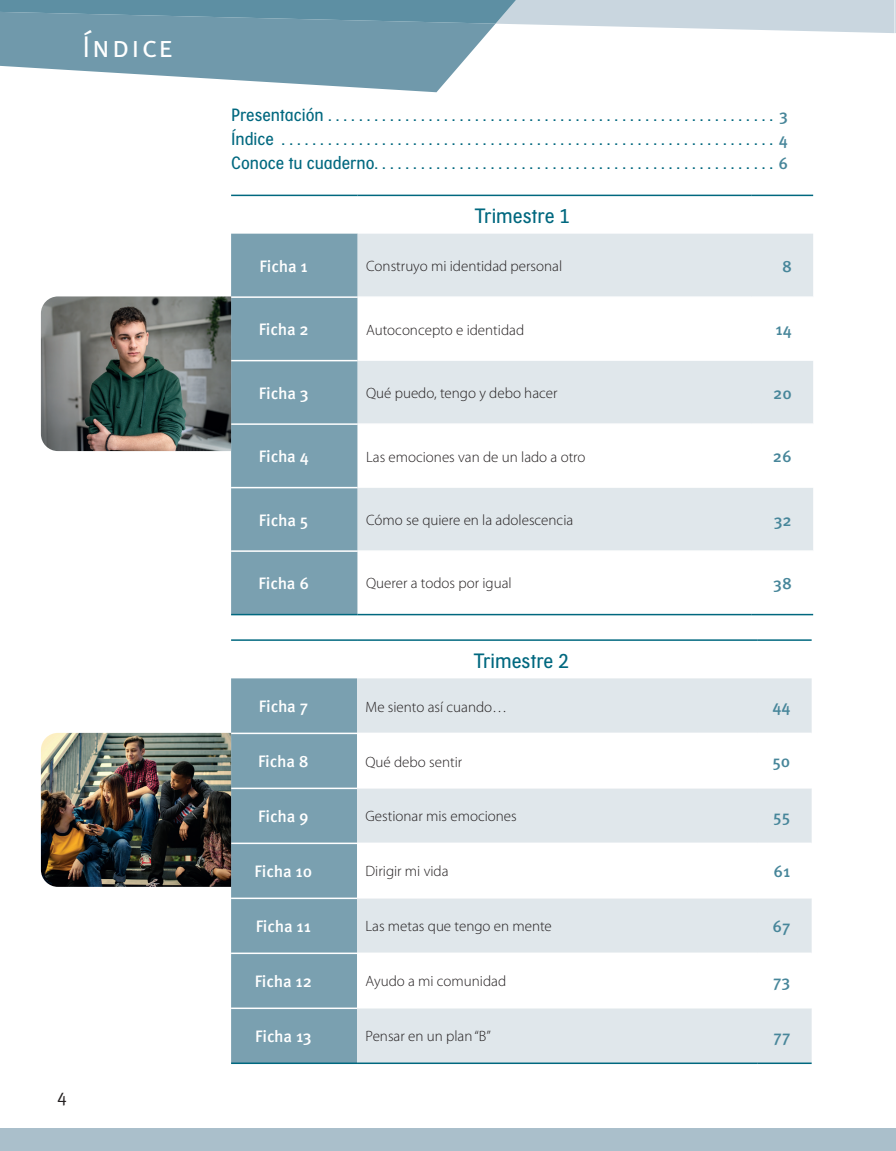
<style>
.page{position:relative;width:896px;height:1151px;background:#fff}
.page>*{position:absolute;margin:0;border:0;box-sizing:border-box;transform-origin:0 0}
.t1{font:30px "Meta Pro";letter-spacing:.045em;color:#fff}
.t2{font:21px "Skilt Gothic";letter-spacing:-.005em;color:#00687f}
.t3{font:18px/24px "Skilt Gothic";color:#00687f;text-align:justify}
.t4{font:18px "Meta Pro";color:#231f20}
.t5{font:500 16.5px "Meta Pro";color:#fff}
.t6{font:500 16.5px "Meta Pro";color:#47869a}
.t7{font:300 15px "Myriad Pro";color:#231f20}
.s1{font-family:"Meta Pro";font-weight:500;font-size:16.5px;color:#47869a}
</style>
<div class="page">
<div style="left:0;top:1128px;width:894px;height:23px;background:#aabfcb"></div>
<svg style="left:0;top:34px;width:487px;height:58px;fill:#7099ab"></svg>
<div style="left:231px;top:234px;width:126px;height:380px;background:#7aa0b0"></div>
<div style="left:357px;top:234px;width:456px;height:62px;background:#e0e7eb"></div>
<svg style="left:357px;top:298px;width:456px;height:316px"></svg>
<hr style="left:231px;top:296px;width:126px;height:2px;background:#fff">
<hr style="left:231px;top:360px;width:126px;height:1px;background:#fff">
<hr style="left:231px;top:423px;width:126px;height:2px;background:#fff">
<hr style="left:357px;top:423px;width:394px;height:2px;background:#fff">
<hr style="left:751px;top:423px;width:62px;height:2px;background:#fff">
<hr style="left:231px;top:487px;width:126px;height:1px;background:#fff">
<hr style="left:231px;top:195px;width:126px;height:1px;background:#00687f">
<hr style="left:357px;top:195px;width:394px;height:1px;background:#00687f">
<hr style="left:751px;top:195px;width:62px;height:1px;background:#00687f">
<hr style="left:231px;top:614px;width:126px;height:1px;background:#00687f">
<hr style="left:231px;top:550px;width:126px;height:2px;background:#fff">
<hr style="left:357px;top:550px;width:394px;height:2px;background:#fff">
<hr style="left:751px;top:550px;width:62px;height:2px;background:#fff">
<hr style="left:357px;top:614px;width:394px;height:1px;background:#00687f">
<hr style="left:751px;top:614px;width:62px;height:1px;background:#00687f">
<div style="left:231px;top:678px;width:126px;height:384px;background:#7aa0b0"></div>
<div style="left:357px;top:678px;width:454px;height:384px;background:#e0e7eb"></div>
<svg style="left:357px;top:734px;width:454px;height:274px"></svg>
<hr style="left:231px;top:639px;width:126px;height:2px;background:#00687f">
<hr style="left:357px;top:639px;width:400px;height:2px;background:#00687f">
<hr style="left:757px;top:639px;width:54px;height:2px;background:#00687f">
<hr style="left:231px;top:732px;width:126px;height:2px;background:#fff">
<hr style="left:357px;top:732px;width:400px;height:2px;background:#fff">
<hr style="left:757px;top:732px;width:54px;height:2px;background:#fff">
<hr style="left:231px;top:787px;width:126px;height:2px;background:#fff">
<hr style="left:231px;top:842px;width:126px;height:2px;background:#fff">
<hr style="left:357px;top:842px;width:400px;height:2px;background:#fff">
<hr style="left:757px;top:842px;width:54px;height:2px;background:#fff">
<hr style="left:231px;top:897px;width:126px;height:2px;background:#fff">
<hr style="left:231px;top:952px;width:126px;height:2px;background:#fff">
<hr style="left:231px;top:1007px;width:126px;height:2px;background:#fff">
<hr style="left:357px;top:952px;width:400px;height:2px;background:#fff">
<hr style="left:757px;top:952px;width:54px;height:2px;background:#fff">
<hr style="left:231px;top:1062px;width:126px;height:2px;background:#00687f">
<hr style="left:357px;top:1062px;width:400px;height:2px;background:#00687f">
<hr style="left:757px;top:1062px;width:54px;height:2px;background:#00687f">
<img style="left:41px;top:296px;width:190px;height:155px">
<img style="left:41px;top:733px;width:190px;height:154px">
<svg style="left:0;top:0;width:896px;height:34px;background:#95b4c1"></svg>
<svg style="left:894px;top:1128px;width:2px;height:23px"></svg>
<h1 class="t1" style="left:82px;top:27px;width:92px">ÍNDicE</h1>
<p class="t4" style="left:57px;top:1084px;width:11px">4</p>
<p class="t3" style="left:231px;top:103px;width:558px">Presentación . . . . . . . . . . . . . . . . . . . . . . . . . . . . . . . . . . . . . . . . . . . . . . . . . . . . . . . . . . <span class="s1">3<br></span>Índice . . . . . . . . . . . . . . . . . . . . . . . . . . . . . . . . . . . . . . . . . . . . . . . . . . . . . . . . . . . . . . . . <span class="s1">4<br></span>Conoce tu cuaderno. . . . . . . . . . . . . . . . . . . . . . . . . . . . . . . . . . . . . . . . . . . . . . . . . . . . <span class="s1">6</span></p>
<h2 class="t2" style="left:475px;top:203px;width:96px">Trimestre 1</h2>
<p class="t5" style="left:259px;top:255px;width:50px">Ficha 1</p>
<p class="t7" style="left:366px;top:258px;width:197px">Construyo mi identidad personal</p>
<p class="t6" style="left:782px;top:255px;width:11px">8</p>
<p class="t5" style="left:258px;top:319px;width:52px">Ficha 2</p>
<p class="t7" style="left:366px;top:321px;width:159px">Autoconcepto e identidad</p>
<p class="t6" style="left:775px;top:319px;width:18px">14</p>
<p class="t5" style="left:259px;top:382px;width:51px">Ficha 3</p>
<p class="t7" style="left:366px;top:385px;width:193px">Qué puedo, tengo y debo hacer</p>
<p class="t6" style="left:773px;top:382px;width:20px">20</p>
<p class="t5" style="left:259px;top:446px;width:51px">Ficha 4</p>
<p class="t7" style="left:366px;top:448px;width:221px">Las emociones van de un lado a otro</p>
<p class="t6" style="left:772px;top:446px;width:20px">26</p>
<p class="t5" style="left:259px;top:509px;width:51px">Ficha 5</p>
<p class="t7" style="left:366px;top:512px;width:208px">Cómo se quiere en la adolescencia</p>
<p class="t6" style="left:773px;top:509px;width:20px">32</p>
<p class="t5" style="left:258px;top:573px;width:52px">Ficha 6</p>
<p class="t7" style="left:366px;top:575px;width:147px">Querer a todos por igual</p>
<p class="t6" style="left:773px;top:573px;width:20px">38</p>
<h2 class="t2" style="left:473px;top:648px;width:97px">Trimestre 2</h2>
<p class="t5" style="left:259px;top:696px;width:51px">Ficha 7</p>
<p class="t7" style="left:365px;top:698px;width:143px">Me siento así cuando…</p>
<p class="t6" style="left:772px;top:696px;width:19px">44</p>
<p class="t5" style="left:258px;top:751px;width:52px">Ficha 8</p>
<p class="t7" style="left:365px;top:753px;width:98px">Qué debo sentir</p>
<p class="t6" style="left:772px;top:751px;width:20px">50</p>
<p class="t5" style="left:258px;top:806px;width:52px">Ficha 9</p>
<p class="t7" style="left:365px;top:808px;width:153px">Gestionar mis emociones</p>
<p class="t6" style="left:773px;top:806px;width:19px">55</p>
<p class="t5" style="left:254px;top:861px;width:59px">Ficha 10</p>
<p class="t7" style="left:365px;top:863px;width:84px">Dirigir mi vida</p>
<p class="t6" style="left:773px;top:861px;width:18px">61</p>
<p class="t5" style="left:256px;top:915px;width:57px">Ficha 11</p>
<p class="t7" style="left:365px;top:918px;width:188px">Las metas que tengo en mente</p>
<p class="t6" style="left:772px;top:915px;width:19px">67</p>
<p class="t5" style="left:255px;top:970px;width:59px">Ficha 12</p>
<p class="t7" style="left:365px;top:973px;width:142px">Ayudo a mi comunidad</p>
<p class="t6" style="left:773px;top:970px;width:19px">73</p>
<p class="t5" style="left:255px;top:1025px;width:58px">Ficha 13</p>
<p class="t7" style="left:365px;top:1028px;width:127px">Pensar en un plan “B”</p>
<p class="t6" style="left:773px;top:1025px;width:18px">77</p>
</div>
